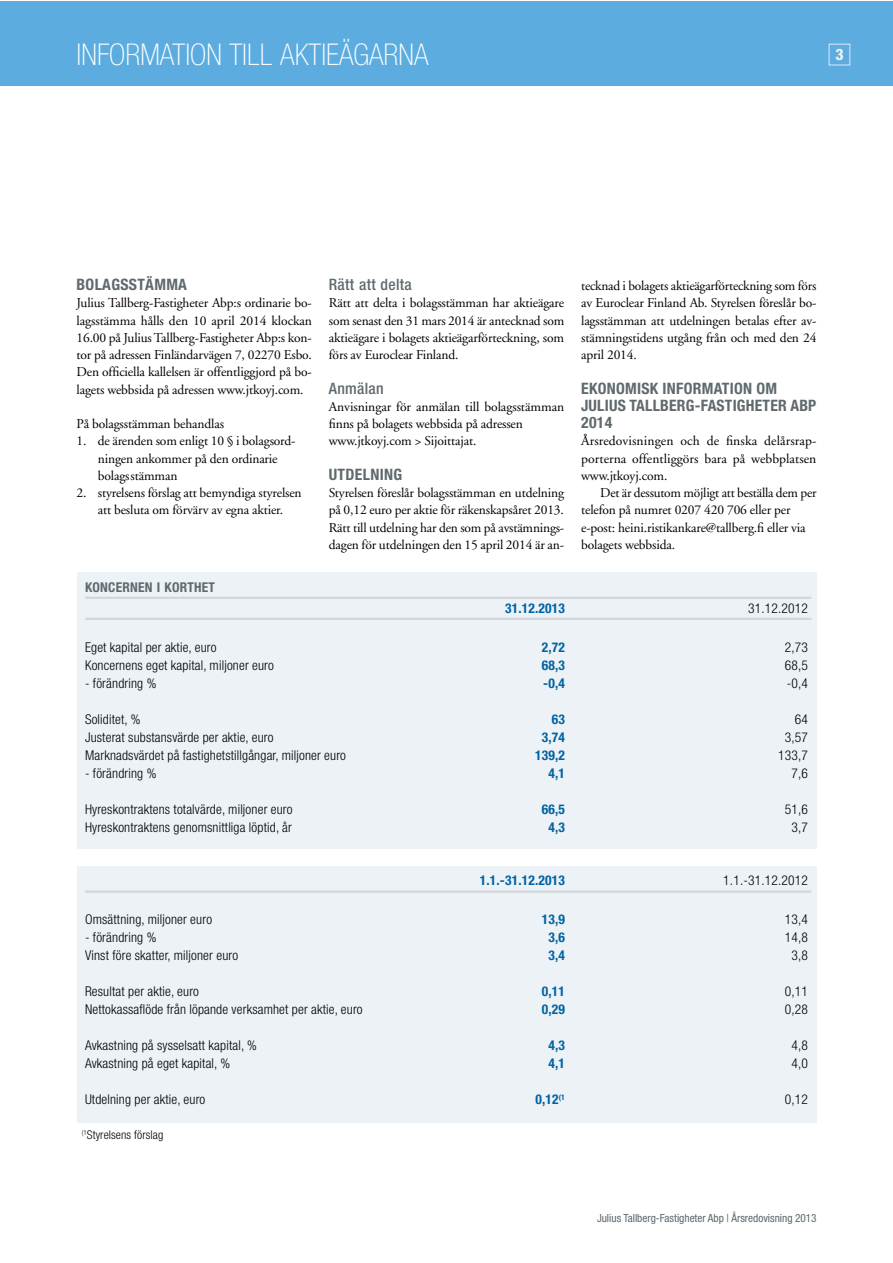
<style>
.page{position:relative;width:893px;height:1263px;background:#fff}
.page>*{position:absolute;margin:0;border:0;box-sizing:border-box;transform-origin:0 0}
.t1{font:100 condensed 30px "Helvetica Neue LT";color:#fff}
.t2{font:700 condensed 15.75px/17.2px "Helvetica Neue LT";letter-spacing:.02em;color:#5f696e}
.t3{font:500 condensed 15.75px "Helvetica Neue LT";letter-spacing:.02em;color:#5f696e}
.t4{font:800 condensed 15.75px "Helvetica Neue LT";color:#ecf2f6}
.t5{font:13.5px/17.2px "Adobe Garamond LT";letter-spacing:-.01em;color:#000;text-align:justify}
.t6{font:300 condensed 13.5px "Helvetica Neue LT";letter-spacing:.015em;color:#000}
.t7{font:700 condensed 13.5px "Helvetica Neue LT";letter-spacing:.015em;color:#0063a3}
.t8{font:700 condensed 13.5px "Helvetica Neue LT";letter-spacing:.02em;color:#5f696e}
.t9{font:300 condensed 12px "Helvetica Neue LT";letter-spacing:.01em;color:#000}
.t10{font:condensed 11.25px "Helvetica Neue LT";color:#5f696e}
</style>
<div class="page">
<div style="left:0;top:1px;width:892px;height:84px;background:#5cace0"></div>
<div style="left:829px;top:44px;width:21px;height:21px;border:1px solid #ecf2f6"></div>
<div style="left:77px;top:572px;width:739px;height:277px;background:#ecf2f6"></div>
<hr style="left:85px;top:597px;width:726px;height:2px;background:#d3d7da">
<hr style="left:85px;top:618px;width:726px;height:2px;background:#d3d7da">
<div style="left:77px;top:866px;width:739px;height:256px;background:#ecf2f6"></div>
<hr style="left:85px;top:890px;width:726px;height:3px;background:#d3d7da">
<h1 class="t1" style="left:77px;top:38px;width:353px">INFORMATION TILL AKTIEÄGARNA</h1>
<p class="t4" style="left:835px;top:45px;width:10px">3</p>
<p class="t2" style="left:77px;top:276px;width:112px">BOLAGSSTÄMMA</p>
<p class="t5" style="left:77px;top:294px;width:237px">Julius Tallberg-Fastigheter Abp:s ordinarie bo&shy;lagsstämma hålls den 10 april 2014 klockan 16.00 på Julius Tallberg-Fastigheter Abp:s kon&shy;tor på adressen Finländarvägen 7, 02270 Esbo.<br>Den officiella kallelsen är offentliggjord på bo&shy;lagets webbsida på adressen www.jtkoyj.com.</p>
<p class="t5" style="left:77px;top:415px;width:149px">På bolagsstämman behandlas</p>
<p class="t5" style="left:98px;top:432px;width:199px;text-align:left;text-indent:-21px">1. de ärenden som enligt 10 § i bolagsord&shy;ningen ankommer på den ordinarie bolagsstämman</p>
<p class="t5" style="left:77px;top:484px;width:227px;text-align:center">2. styrelsens förslag att bemyndiga styrelsen att besluta om förvärv av egna aktier.</p>
<p class="t8" style="left:85px;top:579px;width:132px">KONCERNEN I KORTHET</p>
<p class="t3" style="left:329px;top:275px;width:85px">Rätt att delta</p>
<p class="t5" style="left:329px;top:294px;width:237px">Rätt att delta i bolagsstämman har aktieägare som senast den 31 mars 2014 är antecknad som aktieägare i bolagets aktieägarförteckning, som förs av Euroclear Finland.</p>
<p class="t3" style="left:329px;top:379px;width:56px">Anmälan</p>
<p class="t5" style="left:329px;top:398px;width:237px;text-align:left">Anvisningar för anmälan till bolagsstämman finns på bolagets webbsida på adressen www.jtkoyj.com &gt; Sijoittajat.</p>
<p class="t2" style="left:329px;top:465px;width:75px">UTDELNING</p>
<p class="t5" style="left:329px;top:484px;width:237px">Styrelsen föreslår bolagsstämman en utdelning på 0,12 euro per aktie för räkenskapsåret 2013.<br>Rätt till utdelning har den som på avstämnings&shy;dagen för utdelningen den 15 april 2014 är an-</p>
<p class="t5" style="left:581px;top:277px;width:237px">tecknad i bolagets aktieägarförteckning som förs av Euroclear Finland Ab. Styrelsen föreslår bo&shy;lagsstämman att utdelningen betalas efter av&shy;stämningstidens utgång från och med den 24 april 2014.</p>
<p class="t2" style="left:581px;top:379px;width:237px">EKONOMISK INFORMATION OM<br>JULIUS TALLBERG-FASTIGHETER ABP<br>2014</p>
<p class="t5" style="left:581px;top:432px;width:237px">Årsredovisningen och de finska delårsrap&shy;porterna offentliggörs bara på webbplatsen www.jtkoyj.com.</p>
<p class="t5" style="left:581px;top:484px;width:237px;text-align:left;text-indent:19px">Det är dessutom möjligt att beställa dem per telefon på numret 0207 420 706 eller per e-post: heini.ristikankare@tallberg.fi eller via bolagets webbsida.</p>
<p class="t7" style="left:505px;top:599px;width:61px">31.12.2013</p>
<p class="t6" style="left:748px;top:600px;width:61px">31.12.2012</p>
<p class="t6" style="left:85px;top:639px;width:133px">Eget kapital per aktie, euro</p>
<p class="t7" style="left:542px;top:639px;width:25px">2,72</p>
<p class="t6" style="left:785px;top:639px;width:25px">2,73</p>
<p class="t6" style="left:85px;top:657px;width:190px">Koncernens eget kapital, miljoner euro</p>
<p class="t7" style="left:542px;top:656px;width:25px">68,3</p>
<p class="t6" style="left:785px;top:657px;width:25px">68,5</p>
<p class="t6" style="left:85px;top:675px;width:73px">- förändring %</p>
<p class="t7" style="left:543px;top:674px;width:23px">-0,4</p>
<p class="t6" style="left:787px;top:675px;width:23px">-0,4</p>
<p class="t6" style="left:85px;top:711px;width:57px">Soliditet, %</p>
<p class="t7" style="left:552px;top:710px;width:15px">63</p>
<p class="t6" style="left:795px;top:711px;width:15px">64</p>
<p class="t6" style="left:85px;top:729px;width:190px">Justerat substansvärde per aktie, euro</p>
<p class="t7" style="left:542px;top:728px;width:25px">3,74</p>
<p class="t6" style="left:785px;top:729px;width:25px">3,57</p>
<p class="t6" style="left:85px;top:747px;width:262px">Marknadsvärdet på fastighetstillgångar, miljoner euro</p>
<p class="t7" style="left:535px;top:746px;width:31px">139,2</p>
<p class="t6" style="left:778px;top:747px;width:31px">133,7</p>
<p class="t6" style="left:85px;top:765px;width:73px">- förändring %</p>
<p class="t7" style="left:548px;top:764px;width:18px">4,1</p>
<p class="t6" style="left:791px;top:765px;width:18px">7,6</p>
<p class="t6" style="left:85px;top:801px;width:209px">Hyreskontraktens totalvärde, miljoner euro</p>
<p class="t7" style="left:542px;top:800px;width:25px">66,5</p>
<p class="t6" style="left:785px;top:801px;width:25px">51,6</p>
<p class="t6" style="left:85px;top:819px;width:208px">Hyreskontraktens genomsnittliga löptid, år</p>
<p class="t7" style="left:548px;top:818px;width:18px">4,3</p>
<p class="t6" style="left:791px;top:819px;width:18px">3,7</p>
<p class="t7" style="left:480px;top:872px;width:87px">1.1.-31.12.2013</p>
<p class="t6" style="left:723px;top:873px;width:86px">1.1.-31.12.2012</p>
<p class="t6" style="left:85px;top:912px;width:129px">Omsättning, miljoner euro</p>
<p class="t7" style="left:542px;top:911px;width:25px">13,9</p>
<p class="t6" style="left:785px;top:912px;width:25px">13,4</p>
<p class="t6" style="left:85px;top:930px;width:73px">- förändring %</p>
<p class="t7" style="left:548px;top:929px;width:18px">3,6</p>
<p class="t6" style="left:785px;top:930px;width:25px">14,8</p>
<p class="t6" style="left:85px;top:948px;width:155px">Vinst före skatter, miljoner euro</p>
<p class="t7" style="left:548px;top:947px;width:18px">3,4</p>
<p class="t6" style="left:791px;top:948px;width:18px">3,8</p>
<p class="t6" style="left:85px;top:984px;width:116px">Resultat per aktie, euro</p>
<p class="t7" style="left:542px;top:983px;width:25px">0,11</p>
<p class="t6" style="left:785px;top:984px;width:25px">0,11</p>
<p class="t6" style="left:85px;top:1002px;width:279px">Nettokassaflöde från löpande verksamhet per aktie, euro</p>
<p class="t7" style="left:542px;top:1001px;width:25px">0,29</p>
<p class="t6" style="left:785px;top:1002px;width:25px">0,28</p>
<p class="t6" style="left:85px;top:1038px;width:173px">Avkastning på sysselsatt kapital, %</p>
<p class="t7" style="left:548px;top:1037px;width:18px">4,3</p>
<p class="t6" style="left:791px;top:1038px;width:18px">4,8</p>
<p class="t6" style="left:85px;top:1056px;width:147px">Avkastning på eget kapital, %</p>
<p class="t7" style="left:548px;top:1055px;width:18px">4,1</p>
<p class="t6" style="left:791px;top:1056px;width:18px">4,0</p>
<p class="t6" style="left:85px;top:1092px;width:122px">Utdelning per aktie, euro</p>
<p class="t7" style="left:535px;top:1091px;width:31px">0,12<sup>(1</sup></p>
<p class="t6" style="left:785px;top:1092px;width:25px">0,12</p>
<p class="t9" style="left:82px;top:1128px;width:83px"><sup>(1</sup>Styrelsens förslag</p>
<p class="t10" style="left:597px;top:1211px;width:221px">Julius Tallberg-Fastigheter Abp | Årsredovisning 2013</p>
</div>
